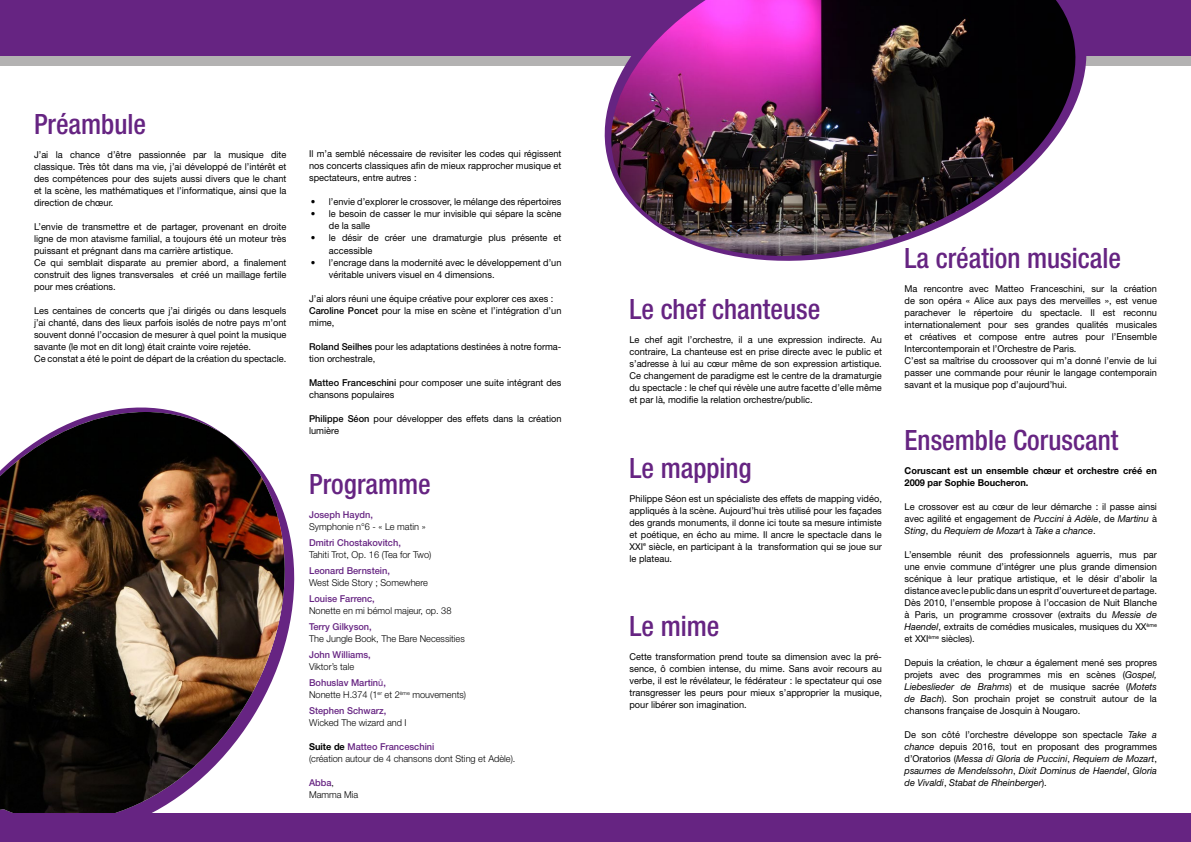
<style>
.page{position:relative;width:1191px;height:842px;background:#fff}
.page>*{position:absolute;margin:0;border:0;box-sizing:border-box;transform-origin:0 0}
.t1{font:500 condensed 28px "Helvetica Neue LT Std";color:#662482}
.t2{font:9.5px/12px "Helvetica Neue LT Std";color:#000}
.t3{font:300 9.5px/12px "Helvetica Neue LT Std";color:#000}
.t4{font:italic 9.5px/12px "Helvetica Neue LT Std";color:#000;text-align:justify}
.t5{font:500 9.5px/16px "Helvetica Neue LT Std";color:#662482}
.t6{font:700 9.5px/12px "Helvetica Neue LT Std";color:#000}
.s1{font-weight:500}
.s2{font-weight:300;color:#000}
.s3{font-family:"Arial";font-weight:400}
.s4{font-weight:500;color:#662482}
.s5{font-weight:700}
.s6{font-style:italic}
.s7{font-style:normal}
</style>
<div class="page">
<img style="left:0;top:412px;width:290px;height:402px">
<div style="left:0;top:34px;width:1191px;height:32px;background:#b3b2b2"></div>
<div style="left:0;top:0;width:1191px;height:56px;background:#662482"></div>
<div style="left:0;top:814px;width:1191px;height:28px;background:#662482"></div>
<img style="left:610px;top:0;width:468px;height:261px">
<h1 class="t1" style="left:34px;top:107px;width:113px">Préambule</h1>
<p class="t2" style="left:34px;top:148px;width:254px;text-align:justify">J’ai la chance d’être passionnée par la musique dite classique. Très tôt dans ma vie, j’ai développé de l’intérêt et des compétences pour des sujets aussi divers que le chant et la scène, les mathématiques et l’informatique, ainsi que la direction de chœur.</p>
<p class="t2" style="left:34px;top:220px;width:254px">L’envie de transmettre et de partager, provenant en droite ligne de mon atavisme familial, a toujours été un moteur très puissant et prégnant dans ma carrière artistique.<br>Ce qui semblait disparate au premier abord, a finalement construit des lignes transversales et créé un maillage fertile pour mes créations.</p>
<p class="t2" style="left:34px;top:304px;width:254px">Les centaines de concerts que j’ai dirigés ou dans lesquels j’ai chanté, dans des lieux parfois isolés de notre pays m’ont souvent donné l’occasion de mesurer à quel point la musique savante (le mot en dit long) était crainte voire rejetée.<br>Ce constat a été le point de départ de la création du spectacle.</p>
<p class="t2" style="left:309px;top:148px;width:254px;text-align:justify">Il m’a semblé nécessaire de revisiter les codes qui régissent nos concerts classiques afin de mieux rapprocher musique et spectateurs, entre autres :</p>
<p class="t2" style="left:311px;top:196px;width:252px">• l’envie d’explorer le crossover, le mélange des répertoires</p>
<p class="t2" style="left:329px;top:208px;width:234px;text-indent:-18px">• le besoin de casser le mur invisible qui sépare la scène de la salle</p>
<p class="t2" style="left:329px;top:232px;width:234px;text-indent:-18px">• le désir de créer une dramaturgie plus présente et accessible</p>
<p class="t2" style="left:329px;top:256px;width:234px;text-indent:-18px">• l’encrage dans la modernité avec le développement d’un véritable univers visuel en 4 dimensions.</p>
<p class="t2" style="left:309px;top:292px;width:254px">J’ai alors réuni une équipe créative pour explorer ces axes :<br><span class="s1">Caroline Poncet</span> pour la mise en scène et l’intégration d’un mime,</p>
<p class="t2" style="left:309px;top:340px;width:254px"><span class="s1">Roland Seilhes</span> pour les adaptations destinées à notre forma&shy;tion orchestrale,</p>
<p class="t2" style="left:309px;top:376px;width:254px"><span class="s1">Matteo Franceschini</span> pour composer une suite intégrant des chansons populaires</p>
<p class="t2" style="left:309px;top:412px;width:254px"><span class="s1">Philippe Séon</span> pour développer des effets dans la création lumière</p>
<h1 class="t1" style="left:309px;top:468px;width:123px">Programme</h1>
<p class="t5" style="left:309px;top:507px;width:65px">Joseph Haydn,</p>
<p class="t3" style="left:309px;top:521px;width:118px">Symphonie n°6 - « Le matin »</p>
<p class="t5" style="left:309px;top:535px;width:93px">Dmitri Chostakovitch,</p>
<p class="t3" style="left:309px;top:549px;width:124px">Tahiti Trot, Op. 16 (Tea for Two)</p>
<p class="t5" style="left:309px;top:563px;width:82px">Leonard Bernstein,</p>
<p class="t3" style="left:309px;top:577px;width:120px">West Side Story ; Somewhere</p>
<p class="t5" style="left:309px;top:591px;width:67px">Louise Farrenc,</p>
<p class="t3" style="left:309px;top:605px;width:144px">Nonette en mi bémol majeur, op. 38</p>
<p class="t5" style="left:309px;top:619px;width:64px">Terry Gilkyson,</p>
<p class="t3" style="left:309px;top:633px;width:157px">The Jungle Book, The Bare Necessities</p>
<p class="t5" style="left:309px;top:647px;width:63px">John Williams,</p>
<p class="t5" style="left:309px;top:659px;width:78px"><span class="s2">Viktor’s tale<br></span>Bohuslav Martin<span class="s3">ů</span>,</p>
<p class="t3" style="left:309px;top:687px;width:158px;line-height:16px">Nonette H.374 (1<sup>er</sup> et 2<sup>ème</sup> mouvements)<br><span class="s4">Stephen Schwarz,</span></p>
<p class="t3" style="left:309px;top:717px;width:99px">Wicked The wizard and I</p>
<p class="t3" style="left:309px;top:741px;width:208px"><span class="s5">Suite de</span> <span class="s4">Matteo Franceschini<br></span>(création autour de 4 chansons dont Sting et Adèle).</p>
<p class="t3" style="left:309px;top:777px;width:51px"><span class="s4">Abba</span>,<br>Mamma Mia</p>
<h1 class="t1" style="left:629px;top:292px;width:192px">Le chef chanteuse</h1>
<p class="t2" style="left:629px;top:334px;width:254px;text-align:justify">Le chef agit l’orchestre, il a une expression indirecte. Au contraire, La chanteuse est en prise directe avec le public et s’adresse à lui au cœur même de son expression artistique.<br>Ce changement de paradigme est le centre de la dramaturgie du spectacle : le chef qui révèle une autre facette d’elle même et par là, modifie la relation orchestre/public.</p>
<h1 class="t1" style="left:629px;top:451px;width:124px">Le mapping</h1>
<p class="t2" style="left:629px;top:492px;width:254px;text-align:justify">Philippe Séon est un spécialiste des effets de mapping vidéo, appliqués à la scène. Aujourd’hui très utilisé pour les façades des grands monuments, il donne ici toute sa mesure intimiste et poétique, en écho au mime. Il ancre le spectacle dans le XXI<sup>e</sup> siècle, en participant à la transformation qui se joue sur le plateau.</p>
<h1 class="t1" style="left:629px;top:609px;width:91px">Le mime</h1>
<p class="t2" style="left:629px;top:650px;width:254px;text-align:justify">Cette transformation prend toute sa dimension avec la pré&shy;sence, ô combien intense, du mime. Sans avoir recours au verbe, il est le révélateur, le fédérateur : le spectateur qui ose transgresser les peurs pour mieux s’approprier la musique, pour libérer son imagination.</p>
<h1 class="t1" style="left:904px;top:241px;width:218px">La création musicale</h1>
<p class="t2" style="left:904px;top:282px;width:254px">Ma rencontre avec Matteo Franceschini, sur la création de son opéra « Alice aux pays des merveilles », est venue parachever le répertoire du spectacle. Il est reconnu internationalement pour ses grandes qualités musicales et créatives et compose entre autres pour l’Ensemble Intercontemporain et l’Orchestre de Paris.<br>C’est sa maîtrise du croossover qui m’a donné l’envie de lui passer une commande pour réunir le langage contemporain savant et la musique pop d’aujourd’hui.</p>
<h1 class="t1" style="left:904px;top:423px;width:215px">Ensemble Coruscant</h1>
<p class="t6" style="left:904px;top:464px;width:254px">Coruscant est un ensemble chœur et orchestre créé en<br>2009 par Sophie Boucheron.</p>
<p class="t2" style="left:904px;top:500px;width:254px;text-align:justify">Le crossover est au cœur de leur démarche : il passe ainsi avec agilité et engagement de <span class="s6">Puccini à Adèle</span>, de <span class="s6">Martinu</span> à <span class="s6">Sting</span>, du <span class="s6">Requiem de Mozar</span>t à <span class="s6">Take a chance</span>.</p>
<p class="t2" style="left:904px;top:548px;width:254px;text-align:justify">L’ensemble réunit des professionnels aguerris, mus par une envie commune d’intégrer une plus grande dimension scénique à leur pratique artistique, et le désir d’abolir la distance avec le public dans un esprit d’ouverture et de partage.<br>Dès 2010, l’ensemble propose à l’occasion de Nuit Blanche à Paris, un programme crossover (extraits du <span class="s6">Messie de Haendel</span>, extraits de comédies musicales, musiques du XX<sup>ème </sup>et XXI<sup>ème</sup> siècles).</p>
<p class="t2" style="left:904px;top:656px;width:254px;text-align:justify">Depuis la création, le chœur a également mené ses propres projets avec des programmes mis en scènes (<span class="s6">Gospel, Liebeslieder de Brahms</span>) et de musique sacrée (<span class="s6">Motets de Bach</span>). Son prochain projet se construit autour de la chansons française de Josquin à Nougaro.</p>
<p class="t4" style="left:904px;top:728px;width:254px"><span class="s7">De son côté l’orchestre développe son spectacle</span> Take a chance <span class="s7">depuis 2016, tout en proposant des programmes d’Oratorios (</span>Messa di Gloria de Puccini<span class="s7">,</span> Requiem de Mozart<span class="s7">, </span>psaumes de Mendelssohn<span class="s7">,</span> Dixit Dominus de Haendel<span class="s7">,</span> Gloria de Vivaldi<span class="s7">,</span> Stabat de Rheinberger<span class="s7">).</span></p>
</div>
